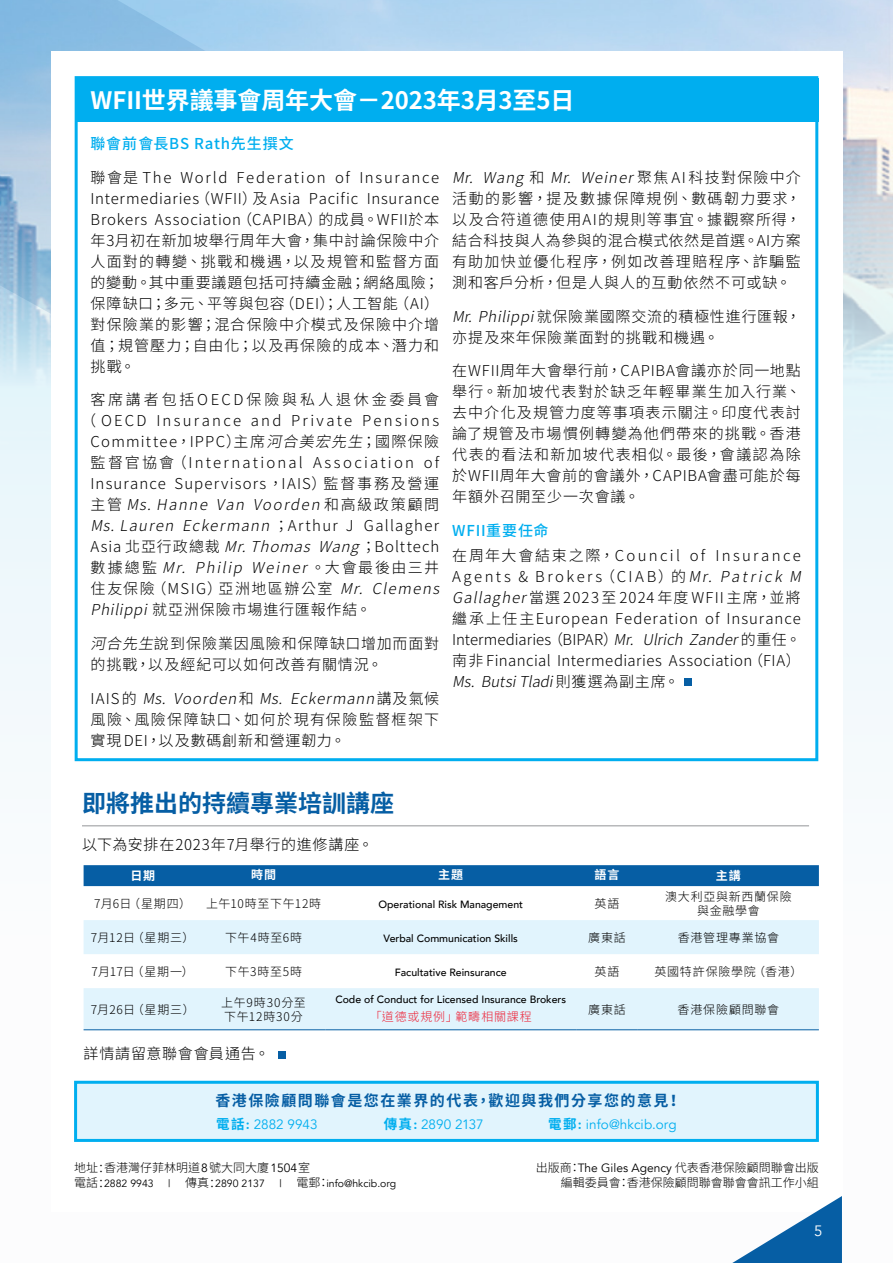
<style>
.page{position:relative;width:893px;height:1263px;background:#fff}
.page>*{position:absolute;margin:0;border:0;box-sizing:border-box;transform-origin:0 0}
.t1{font:700 24px "Noto Sans CJ Ktc";letter-spacing:-.005em;color:#fff}
.t2{font:700 24px "Noto Sans CJ Ktc";color:#065ea4}
.t3{font:300 15px/21px "Noto Sans CJ Ktc";letter-spacing:.07em;color:#000;text-align:justify}
.t4{font:italic 300 15px "Noto Sans CJ Ktc";color:#000}
.t5{font:300 15px "Noto Sans CJ Ktc";letter-spacing:.15em;color:#000}
.t6{font:300 15px "Noto Sans CJ Ktc";letter-spacing:.145em;color:#000}
.t7{font:700 15px "Noto Sans CJ Ktc";letter-spacing:.1em;color:#065ea4}
.t8{font:300 15px "Noto Sans CJ Ktc";letter-spacing:.095em;color:#000}
.t9{font:500 15px "Noto Sans CJ Ktc";letter-spacing:.05em;color:#00aeef}
.t10{font:300 15px "Noto Sans CJ Ktc";letter-spacing:.19em;color:#000}
.t11{font:300 15px "Noto Sans CJ Ktc";letter-spacing:.05em;color:#000}
.t12{font:300 15px "Noto Sans CJ Ktc";letter-spacing:.045em;color:#000}
.t13{font:15px "Avenir";color:#fff}
.t14{font:13.5px "Avenir";letter-spacing:.01em;color:#00aeef}
.t15{font:13.5px "Avenir";letter-spacing:-.015em;color:#00aeef}
.t16{font:300 12px/15px "Noto Sans CJ Ktc";color:#000;text-align:right}
.t17{font:300 12px/13.5px "Noto Sans CJ Ktc";letter-spacing:.045em;color:#000;text-align:center}
.t18{font:300 12px "Noto Sans CJ Ktc";letter-spacing:.065em;color:#000}
.t19{font:300 12px/13.5px "Noto Sans CJ Ktc";letter-spacing:.075em;color:#000}
.t20{font:300 12px "Noto Sans CJ Ktc";letter-spacing:.07em;color:#ee2035}
.t21{font:700 12px "Noto Sans CJ Ktc";letter-spacing:.07em;color:#fff}
.t22{font:300 12px "Noto Sans CJ Ktc";letter-spacing:.005em;color:#000}
.t23{font:500 10.5px "Avenir";color:#000}
.t24{font:10.5px "Avenir";color:#000}
.s1{font-style:italic}
.s2{font-style:normal}
.s3{font-family:"Noto Sans CJ Ktc";font-weight:700}
.s4{font-weight:800}
.s5{font-family:"Avenir";font-weight:400}
.s6{font-family:"Noto Sans CJ Ktc";font-weight:300;font-size:12px}
</style>
<div class="page">
<div style="left:0;top:450px;width:893px;height:292px;background:#eff8fc"></div>
<img style="left:0;top:0;width:893px;height:450px">
<svg style="left:0;top:0;width:416px;height:345px;background:#9ec7e6"></svg>
<div style="left:51px;top:51px;width:791px;height:1161px;background:#fff"></div>
<svg style="left:732px;top:1196px;width:110px;height:67px"></svg>
<div style="left:74px;top:1081px;width:745px;height:61px;background:#e1f4fd;border:3px solid #00aeef"></div>
<div style="left:76px;top:78px;width:742px;height:44px;background:#00aeef"></div>
<div style="left:75px;top:76px;width:743px;height:685px;border:3px solid #00aeef"></div>
<div style="left:684px;top:678px;width:7px;height:8px;background:#065ea4"></div>
<hr style="left:82px;top:825px;width:727px;height:1px;background:#939598">
<div style="left:278px;top:1051px;width:7px;height:8px;background:#065ea4"></div>
<div style="left:84px;top:865px;width:735px;height:21px;background:#065ea4"></div>
<svg style="left:84px;top:920px;width:735px;height:109px;fill:#e1f4fd"></svg>
<hr style="left:84px;top:1029px;width:118px;height:1px;background:#065ea4">
<hr style="left:202px;top:1029px;width:123px;height:1px;background:#065ea4">
<hr style="left:325px;top:1029px;width:251px;height:1px;background:#065ea4">
<hr style="left:576px;top:1029px;width:62px;height:1px;background:#065ea4">
<hr style="left:638px;top:1029px;width:181px;height:1px;background:#065ea4">
<h1 class="t1" style="left:91px;top:86px;width:485px">WFII世界議事會周年大會－2023年3月3至5日</h1>
<p class="t9" style="left:91px;top:135px;width:205px">聯會前會長BS Rath先生撰文</p>
<p class="t3" style="left:91px;top:167px;width:350px">聯會是 The World Federation of Insurance Intermediaries（WFII）及 Asia Pacific Insurance Brokers Association（CAPIBA）的成員。WFII於本年3月初在新加坡舉行周年大會，集中討論保險中介人面對的轉變、挑戰和機遇，以及規管和監督方面的變動。其中重要議題包括可持續金融；網絡風險；保障缺口；多元、平等與包容（DEI）；人工智能（AI）對保險業的影響；混合保險中介模式及保險中介增值；規管壓力；自由化；以及再保險的成本、潛力和挑戰。</p>
<p class="t10" style="left:91px;top:391px;width:350px">客席講者包括OECD保險與私人退休金委員會</p>
<p class="t5" style="left:81px;top:412px;width:360px">（ OECD Insurance and Private Pensions</p>
<p class="t3" style="left:91px;top:432px;width:350px">Committee，IPPC）主席<span class="s1">河合美宏先生</span>；國際保險</p>
<p class="t6" style="left:91px;top:454px;width:350px">監督官協會（International Association of</p>
<p class="t3" style="left:91px;top:474px;width:350px">Insurance Supervisors，IAIS）監督事務及營運</p>
<p class="t4" style="left:91px;top:496px;width:350px"><span class="s2">主管</span> Ms. Hanne Van Voorden <span class="s2">和高級政策顧問</span></p>
<p class="t4" style="left:91px;top:517px;width:350px">Ms.Lauren Eckermann<span class="s2">；Ar th u r J Ga l lagh e r</span></p>
<p class="t3" style="left:91px;top:537px;width:350px">Asia 北亞行政總裁 <span class="s1">Mr.ThomasWang</span>；Bolttech</p>
<p class="t4" style="left:91px;top:559px;width:350px"><span class="s2">數據總監</span> Mr.Philip Weiner<span class="s2">。大會最後由三井</span></p>
<p class="t8" style="left:91px;top:580px;width:358px">住友保險（MSIG）亞洲地區辦公室 <span class="s1">Mr.Clemens</span></p>
<p class="t3" style="left:91px;top:600px;width:282px"><span class="s1">Philippi</span>就亞洲保險市場進行匯報作結。</p>
<p class="t3" style="left:91px;top:633px;width:350px"><span class="s1">河合先生</span>說到保險業因風險和保障缺口增加而面對的挑戰，以及經紀可以如何改善有關情況。</p>
<p class="t3" style="left:91px;top:688px;width:350px">I A I S 的 <span class="s1">Ms. Voorden</span>和 <span class="s1">Ms. Eckermann</span>講及氣候風險、風險保障缺口、如何於現有保險監督框架下實現DEI，以及數碼創新和營運韌力。</p>
<p class="t3" style="left:452px;top:167px;width:350px"><span class="s1">Mr. Wang</span>和 <span class="s1">Mr. Weiner</span>聚焦 AI 科技對保險中介活動的影響，提及數據保障規例、數碼韌力要求，以及合符道德使用AI的規則等事宜。據觀察所得，結合科技與人為參與的混合模式依然是首選。AI方案有助加快並優化程序，例如改善理賠程序、詐騙監測和客戶分析，但是人與人的互動依然不可或缺。</p>
<p class="t3" style="left:452px;top:306px;width:350px"><span class="s1">Mr.Philippi</span>就保險業國際交流的積極性進行匯報，亦提及來年保險業面對的挑戰和機遇。</p>
<p class="t3" style="left:452px;top:361px;width:350px">在WFII周年大會舉行前，CAPIBA會議亦於同一地點舉行。新加坡代表對於缺乏年輕畢業生加入行業、去中介化及規管力度等事項表示關注。印度代表討論了規管及市場慣例轉變為他們帶來的挑戰。香港代表的看法和新加坡代表相似。最後，會議認為除於WFII周年大會前的會議外，CAPIBA會盡可能於每年額外召開至少一次會議。</p>
<p class="t9" style="left:452px;top:522px;width:98px">WFII重要任命</p>
<p class="t3" style="left:452px;top:546px;width:358px;text-align:left">在周年大會結束之際，Council of Insurance Agents &amp; Brokers（CIAB）的<span class="s1">Mr.PatrickM Gallagher</span>當選 2023至 2024 年度 WFII主席，並將繼承上任主European Federation of Insurance Intermediaries（BIPAR）<span class="s1">Mr. UlrichZander</span>的重任。南非 Financial Intermediaries Association（FIA）<span class="s1">Ms. ButsiTladi</span> 則獲選為副主席。</p>
<h1 class="t2" style="left:82px;top:789px;width:314px">即將推出的持續專業培訓講座</h1>
<p class="t11" style="left:82px;top:836px;width:293px">以下為安排在2023年7月舉行的進修講座。</p>
<p class="t21" style="left:130px;top:869px;width:26px">日期</p>
<p class="t21" style="left:251px;top:868px;width:26px">時間</p>
<p class="t21" style="left:438px;top:868px;width:27px">主題</p>
<p class="t21" style="left:595px;top:868px;width:26px">語言</p>
<p class="t21" style="left:716px;top:869px;width:26px">主講</p>
<p class="t17" style="left:94px;top:897px;width:228px">7月6日（星期四） 上午10時至下午12時</p>
<p class="t23" style="left:378px;top:896px;width:146px">Operational Risk Management</p>
<p class="t17" style="left:595px;top:897px;width:26px">英語</p>
<p class="t17" style="left:665px;top:890px;width:128px">澳大利亞與新西蘭保險與金融學會</p>
<p class="t17" style="left:91px;top:931px;width:105px">7月12日（星期三）</p>
<p class="t18" style="left:225px;top:931px;width:79px">下午4時至6時</p>
<p class="t23" style="left:384px;top:930px;width:136px">Verbal Communication Skills</p>
<p class="t17" style="left:588px;top:931px;width:39px">廣東話</p>
<p class="t18" style="left:678px;top:931px;width:103px">香港管理專業協會</p>
<p class="t22" style="left:92px;top:965px;width:104px">7月17日（星期一）</p>
<p class="t17" style="left:225px;top:965px;width:78px">下午3時至5時</p>
<p class="t23" style="left:395px;top:964px;width:113px">Facultative Reinsurance</p>
<p class="t17" style="left:595px;top:965px;width:26px">英語</p>
<p class="t18" style="left:654px;top:965px;width:150px">英國特許保險學院（香港）</p>
<p class="t17" style="left:91px;top:1003px;width:105px">7月26日（星期三）</p>
<p class="t19" style="left:221px;top:996px;width:86px">上午9時30分至下午12時30分</p>
<p class="t23" style="left:335px;top:990px;width:232px">Code of Conduct for Licensed Insurance Brokers</p>
<p class="t17" style="left:588px;top:1003px;width:39px">廣東話</p>
<p class="t18" style="left:678px;top:1002px;width:103px">香港保險顧問聯會</p>
<p class="t20" style="left:370px;top:1010px;width:163px">「道德或規例」範疇相關課程</p>
<p class="t12" style="left:84px;top:1045px;width:187px">詳情請留意聯會會員通告。</p>
<p class="t7" style="left:215px;top:1092px;width:467px">香港保險顧問聯會是您在業界的代表，歡迎與我們分享您的意見！</p>
<p class="t14" style="left:216px;top:1117px;width:103px"><span class="s3">電話</span><span class="s4">:</span> 2882 9943</p>
<p class="t15" style="left:384px;top:1116px;width:101px"><span class="s3">傳真</span><span class="s4">:</span> 2890 2137</p>
<p class="t14" style="left:548px;top:1117px;width:130px"><span class="s3">電郵</span><span class="s4">:</span> info@hkcib.org</p>
<p class="t16" style="left:74px;top:1160px;width:238px">地址：香港灣仔菲林明道<span class="s5">8</span>號大同大廈<span class="s5">1504</span>室</p>
<p class="t24" style="left:74px;top:1177px;width:81px"><span class="s6">電話：</span>2882 9943</p>
<p class="t24" style="left:168px;top:1177px;width:98px">| <span class="s6">傳真：</span>2890 2137</p>
<p class="t24" style="left:279px;top:1177px;width:118px">| <span class="s6">電郵：</span>info@hkcib.org</p>
<p class="t16" style="left:536px;top:1160px;width:285px">出版商：<span class="s5">The Giles Agency</span> 代表香港保險顧問聯會出版編輯委員會：香港保險顧問聯會聯會會訊工作小組</p>
<p class="t13" style="left:814px;top:1222px;width:10px">5</p>
</div>
